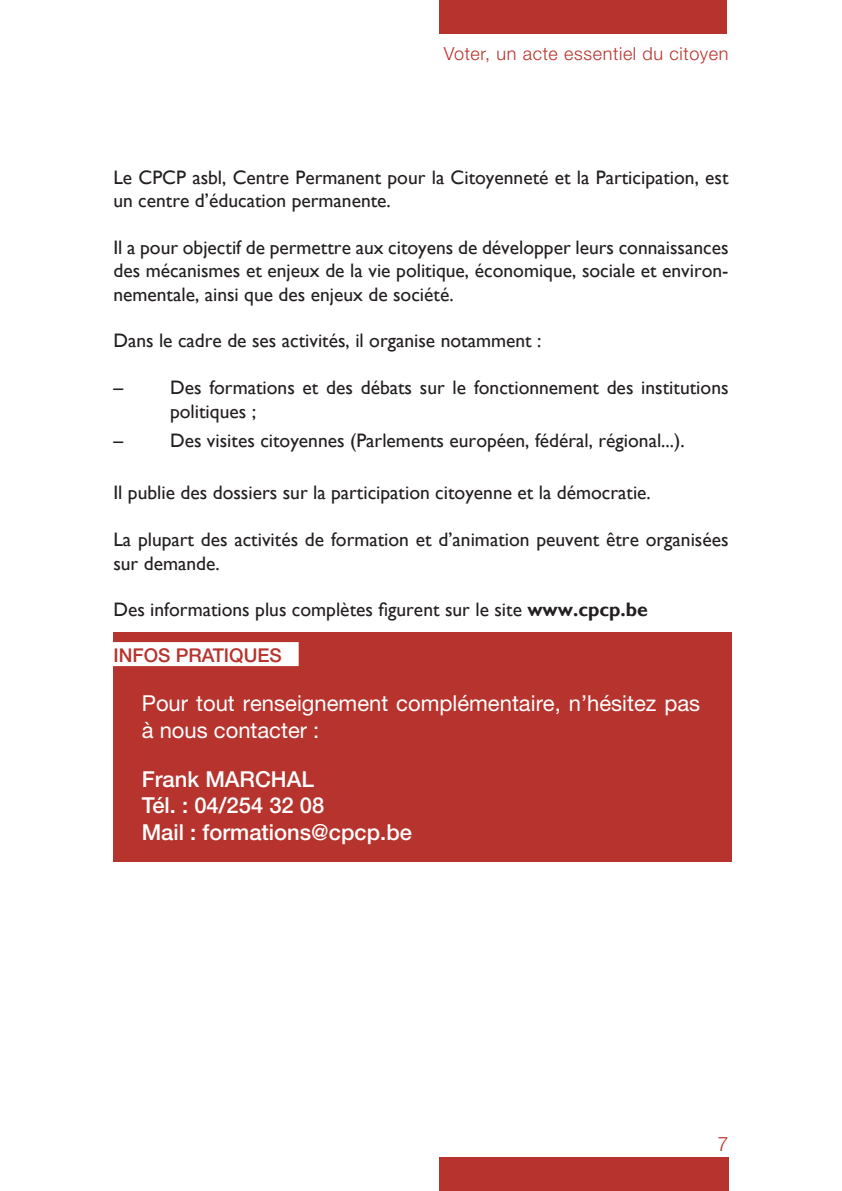
<style>
.page{position:relative;width:842px;height:1191px;background:#fff}
.page>*{position:absolute;margin:0;border:0;box-sizing:border-box;transform-origin:0 0}
.t1{font:22px/26.4px "Helvetica Neue LT Pro";color:#fff}
.t2{font:500 22px/26.4px "Helvetica Neue LT Pro";color:#fff}
.t3{font:300 20px "Helvetica Neue LT Pro";color:#b7332d}
.t4{font:19.6px/23.4px "Gill Sans";color:#231f20}
.t5{font:500 19px "Helvetica Neue LT Pro";color:#b7332d}
.t6{font:300 18px "Helvetica Neue LT Pro";letter-spacing:.035em;color:#b7332d}
.s1{font-weight:700}
</style>
<div class="page">
<div style="left:439px;top:0;width:288px;height:34px;background:#b7332d"></div>
<div style="left:439px;top:1157px;width:290px;height:34px;background:#b7332d"></div>
<div style="left:113px;top:632px;width:618px;height:230px;background:#b7332d"></div>
<div style="left:96px;top:642px;width:203px;height:24px;background:#fff"></div>
<p class="t6" style="left:444px;top:42px;width:286px">Voter, un acte essentiel du citoyen</p>
<p class="t4" style="left:113px;top:166px;width:617px">Le CPCP asbl, Centre Permanent pour la Citoyenneté et la Participation, est un centre d’éducation permanente.</p>
<p class="t4" style="left:113px;top:236px;width:617px;text-align:justify">Il a pour objectif de permettre aux citoyens de développer leurs connaissances des mécanismes et enjeux de la vie politique, économique, sociale et environ&shy;nementale, ainsi que des enjeux de société.</p>
<p class="t4" style="left:113px;top:329px;width:429px">Dans le cadre de ses activités, il organise notamment :</p>
<p class="t4" style="left:113px;top:376px;width:11px">–</p>
<p class="t4" style="left:170px;top:376px;width:560px">Des formations et des débats sur le fonctionnement des institutions politiques ;</p>
<p class="t4" style="left:113px;top:429px;width:11px">–</p>
<p class="t4" style="left:170px;top:429px;width:516px">Des visites citoyennes (Parlements européen, fédéral, régional...).</p>
<p class="t4" style="left:113px;top:481px;width:539px">Il publie des dossiers sur la participation citoyenne et la démocratie.</p>
<p class="t4" style="left:113px;top:528px;width:617px">La plupart des activités de formation et d’animation peuvent être organisées sur demande.</p>
<p class="t4" style="left:113px;top:598px;width:536px">Des informations plus complètes figurent sur le site <span class="s1">www.cpcp.be</span></p>
<p class="t5" style="left:113px;top:644px;width:170px">Infos pratiques</p>
<p class="t1" style="left:142px;top:690px;width:560px">Pour tout renseignement complémentaire, n’hésitez pas à nous contacter :</p>
<p class="t2" style="left:142px;top:765px;width:272px">Frank Marchal<br>Tél. : 04/254 32 08<br>Mail : formations@cpcp.be</p>
<p class="t3" style="left:717px;top:1131px;width:13px">7</p>
</div>
